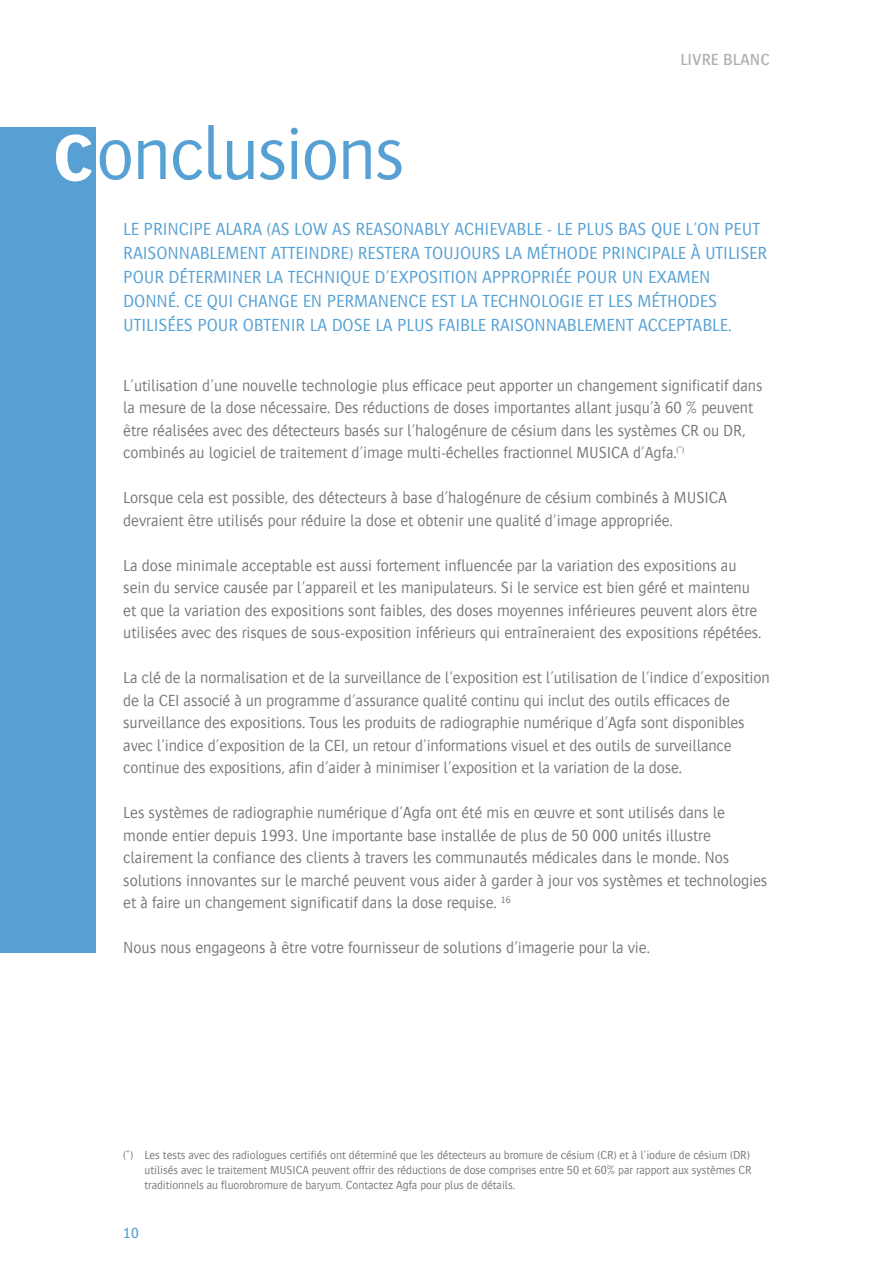
<style>
.page{position:relative;width:893px;height:1263px;background:#fff}
.page>*{position:absolute;margin:0;border:0;box-sizing:border-box;transform-origin:0 0}
.t1{font:300 76.5px "Bosis For Agfa";letter-spacing:-.02em;color:#56a0d3}
.t2{font:300 18px/24px "Bosis For Agfa";letter-spacing:-.005em;color:#56a0d3}
.t3{font:300 16.5px/22.5px "Bosis For Agfa";letter-spacing:-.005em;color:#77787b}
.t4{font:500 16.5px "Bosis For Agfa";color:#adafb2}
.t5{font:500 15px "Bosis For Agfa";color:#56a0d3}
.t6{font:300 12px/15px "Bosis For Agfa";letter-spacing:-.005em;color:#77787b}
.s1{font-weight:700;font-size:67.5px;color:#fff}
</style>
<div class="page">
<div style="left:0;top:128px;width:96px;height:825px;background:#56a0d3"></div>
<h1 class="t1" style="left:54px;top:114px;width:353px"><span class="s1">C</span>onclusions</h1>
<p class="t4" style="left:680px;top:50px;width:91px">LIVRE BLANC</p>
<p class="t2" style="left:123px;top:217px;width:645px">LE PRINCIPE ALARA (AS LOW AS REASONABLY ACHIEVABLE - LE PLUS BAS QUE L'ON PEUT RAISONNABLEMENT ATTEINDRE) RESTERA TOUJOURS LA MÉTHODE PRINCIPALE À UTILISER POUR DÉTERMINER LA TECHNIQUE D'EXPOSITION APPROPRIÉE POUR UN EXAMEN DONNÉ. CE QUI CHANGE EN PERMANENCE EST LA TECHNOLOGIE ET LES MÉTHODES UTILISÉES POUR OBTENIR LA DOSE LA PLUS FAIBLE RAISONNABLEMENT ACCEPTABLE.</p>
<p class="t3" style="left:123px;top:374px;width:641px">L'utilisation d'une nouvelle technologie plus efficace peut apporter un changement significatif dans la mesure de la dose nécessaire. Des réductions de doses importantes allant jusqu'à 60 % peuvent être réalisées avec des détecteurs basés sur l'halogénure de césium dans les systèmes CR ou DR, combinés au logiciel de traitement d'image multi-échelles fractionnel MUSICA d'Agfa.<sup>(*)</sup></p>
<p class="t3" style="left:123px;top:486px;width:605px">Lorsque cela est possible, des détecteurs à base d'halogénure de césium combinés à MUSICA devraient être utilisés pour réduire la dose et obtenir une qualité d'image appropriée.</p>
<p class="t3" style="left:123px;top:554px;width:640px">La dose minimale acceptable est aussi fortement influencée par la variation des expositions au sein du service causée par l'appareil et les manipulateurs. Si le service est bien géré et maintenu et que la variation des expositions sont faibles, des doses moyennes inférieures peuvent alors être utilisées avec des risques de sous-exposition inférieurs qui entraîneraient des expositions répétées.</p>
<p class="t3" style="left:123px;top:666px;width:648px">La clé de la normalisation et de la surveillance de l'exposition est l'utilisation de l'indice d'exposition de la CEI associé à un programme d'assurance qualité continu qui inclut des outils efficaces de surveillance des expositions. Tous les produits de radiographie numérique d'Agfa sont disponibles avec l'indice d'exposition de la CEI, un retour d'informations visuel et des outils de surveillance continue des expositions, afin d'aider à minimiser l'exposition et la variation de la dose.</p>
<p class="t3" style="left:123px;top:801px;width:646px">Les systèmes de radiographie numérique d'Agfa ont été mis en œuvre et sont utilisés dans le monde entier depuis 1993. Une importante base installée de plus de 50 000 unités illustre clairement la confiance des clients à travers les communautés médicales dans le monde. Nos solutions innovantes sur le marché peuvent vous aider à garder à jour vos systèmes et technologies et à faire un changement significatif dans la dose requise. <sup>16</sup></p>
<p class="t3" style="left:123px;top:936px;width:528px">Nous nous engageons à être votre fournisseur de solutions d'imagerie pour la vie.</p>
<p class="t6" style="left:145px;top:1147px;width:609px;text-indent:-21px">(*) Les tests avec des radiologues certifiés ont déterminé que les détecteurs au bromure de césium (CR) et à l'iodure de césium (DR) utilisés avec le traitement MUSICA peuvent offrir des réductions de dose comprises entre 50 et 60% par rapport aux systèmes CR traditionnels au fluorobromure de baryum. Contactez Agfa pour plus de détails.</p>
<p class="t5" style="left:123px;top:1225px;width:17px">10</p>
</div>
